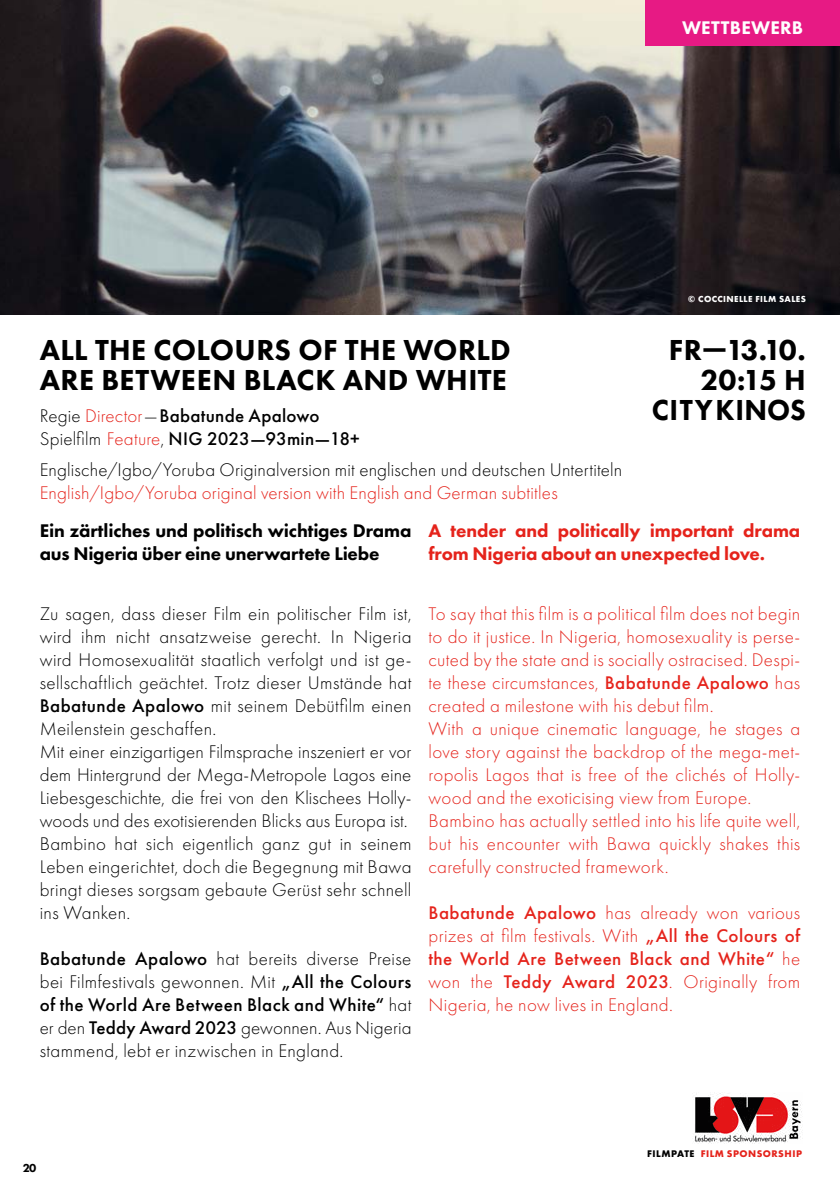
<style>
.page{position:relative;width:840px;height:1191px;background:#fff}
.page>*{position:absolute;margin:0;border:0;box-sizing:border-box;transform-origin:0 0}
.t1{font:800 30px/30px "Futura PT";letter-spacing:.01em;color:#000}
.t2{font:800 30px "Futura PT";letter-spacing:.01em;color:#000;scale:.95 1}
.t3{font:300 19px/23px "Futura PT";letter-spacing:.02em;color:#000}
.t4{font:300 19px/23px "Futura PT";letter-spacing:.02em;color:#e5231b}
.t5{font:800 19px/23px "Futura PT";letter-spacing:-.01em;color:#000}
.t6{font:800 19px/23px "Futura PT";letter-spacing:-.01em;color:#e5231b}
.t7{font:500 19px "Futura PT";letter-spacing:.01em;color:#000}
.t8{font:800 19px "Futura PT";letter-spacing:.01em;color:#fff}
.t9{font:800 12px "Futura PT";color:#000}
.t10{font:700 10px "Futura PT";letter-spacing:.05em;color:#e5231b}
.t11{font:700 8px "Futura";letter-spacing:.04em;color:#fff}
.s1{font-weight:300}
.s2{font-weight:300;color:#e5231b}
.s3{font-weight:500}
.s4{color:#000}
</style>
<div class="page">
<img style="left:0;top:0;width:839px;height:315px">
<div style="left:644px;top:0;width:195px;height:34px;background:#e71a84"></div>
<div style="left:644px;top:11px;width:195px;height:34px;background:#e71a84"></div>
<img style="left:694px;top:1093px;width:108px;height:50px">
<p class="t8" style="left:681px;top:16px;width:122px">WETTBEWERB</p>
<h1 class="t1" style="left:40px;top:335px;width:472px">ALL THE COLOURS OF THE WORLD<br>ARE BETWEEN BLACK AND WHITE</h1>
<p class="t11" style="left:687px;top:293px;width:120px">© COCCINELLE FILM SALES</p>
<h1 class="t1" style="left:668px;top:335px;width:138px;text-align:right">FR—13.10.<br>20:15 H</h1>
<p class="t7" style="left:40px;top:404px;width:281px"><span class="s1">Regie</span> <span class="s2">Director</span><span class="s1">—</span>Babatunde Apalowo</p>
<h1 class="t2" style="left:651px;top:391px;width:163px">CITY KINOS</h1>
<p class="t7" style="left:40px;top:427px;width:321px"><span class="s1">Spielfilm</span> <span class="s2">Feature</span><span class="s1">,</span> NIG 2023—93min—18+</p>
<p class="t3" style="left:40px;top:459px;width:583px">Englische/Igbo/Yoruba Originalversion mit englischen und deutschen Untertiteln</p>
<p class="t4" style="left:40px;top:482px;width:519px">English/Igbo/Yoruba original version with English and German subtitles</p>
<p class="t5" style="left:40px;top:518px;width:373px">Ein zärtliches und politisch wichtiges Drama aus Nigeria über eine unerwartete Liebe</p>
<p class="t3" style="left:40px;top:602px;width:373px">Zu sagen, dass dieser Film ein politischer Film ist, wird ihm nicht ansatzweise gerecht. In Nigeria wird Homosexualität staatlich verfolgt und ist ge&shy;sellschaftlich geächtet. Trotz dieser Umstände hat <span class="s3">Babatunde Apalowo</span> mit seinem Debütfilm einen Meilenstein geschaffen.<br>Mit einer einzigartigen Filmsprache inszeniert er vor dem Hintergrund der Mega-Metropole Lagos eine Liebesgeschichte, die frei von den Klischees Holly&shy;woods und des exotisierenden Blicks aus Europa ist.<br>Bambino hat sich eigentlich ganz gut in seinem Leben eingerichtet, doch die Begegnung mit Bawa bringt dieses sorgsam gebaute Gerüst sehr schnell ins Wanken.</p>
<p class="t3" style="left:40px;top:947px;width:373px;text-align:justify"><span class="s3">Babatunde Apalowo</span> hat bereits diverse Preise bei Filmfestivals gewonnen. Mit <span class="s3">„All the Colours of the World Are Between Black and White“</span> hat er den <span class="s3">Teddy Award 2023</span> gewonnen. Aus Nigeria stammend, lebt er inzwischen in England.</p>
<p class="t6" style="left:428px;top:518px;width:373px">A tender and politically important drama from Nigeria about an unexpected love.</p>
<p class="t4" style="left:428px;top:602px;width:373px">To say that this film is a political film does not begin to do it justice. In Nigeria, homosexuality is perse&shy;cuted by the state and is socially ostracised. Despi&shy;te these circumstances, <span class="s3">Babatunde Apalowo</span> has created a milestone with his debut film.<br>With a unique cinematic language, he stages a love story against the backdrop of the mega-met&shy;ropolis Lagos that is free of the clichés of Holly&shy;wood and the exoticising view from Europe.<br>Bambino has actually settled into his life quite well, but his encounter with Bawa quickly shakes this carefully constructed framework.</p>
<p class="t4" style="left:428px;top:901px;width:373px;text-align:justify"><span class="s3">Babatunde Apalowo</span> has already won various prizes at film festivals. With <span class="s3">„All the Colours of the World Are Between Black and White“</span> he won the <span class="s3">Teddy Award 2023</span>. Originally from Nigeria, he now lives in England.</p>
<p class="t9" style="left:23px;top:1160px;width:15px">20</p>
<p class="t10" style="left:646px;top:1146px;width:156px"><span class="s4">FILMPATE</span> FILM SPONSORSHIP</p>
</div>
